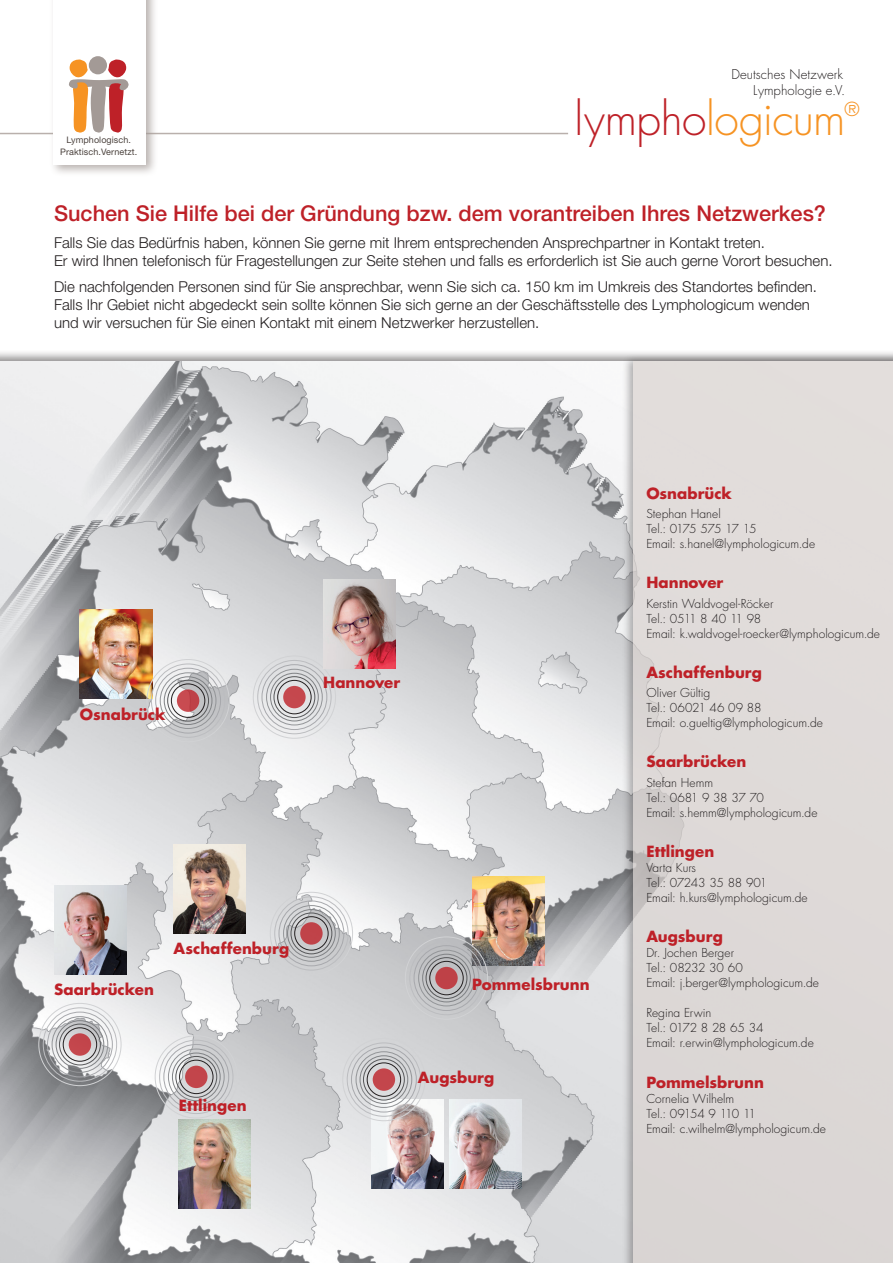
<style>
.page{position:relative;width:893px;height:1263px;background:#fff}
.page>*{position:absolute;margin:0;border:0;box-sizing:border-box;transform-origin:0 0}
.t1{font:300 44.55px "Futura";letter-spacing:-.01em;color:#f69323}
.t2{font:500 21.75px "Helvetica Neue";color:#be2128}
.t3{font:300 18.9px "Futura";color:#f69323}
.t4{font:300 15px/18px "Helvetica Neue";color:#231f20}
.t5{font:700 15px "Futura";color:#be2128}
.t6{font:300 13.2px "Futura";letter-spacing:.005em;color:#231f20}
.t7{font:300 12px/15px "Futura";color:#231f20}
.t8{font:9px/11.4px "Helvetica Neue";letter-spacing:.01em;color:#4c433e;text-align:center}
.s1{color:#be2128}
</style>
<div class="page">
<img style="left:0;top:361px;width:621px;height:902px">
<hr style="left:0;top:133px;width:568px;height:1px;background:#b9b0ac">
<div style="left:49px;top:0;width:109px;height:176px;background:#a39a96;opacity:.75"></div>
<div style="left:53px;top:0;width:93px;height:164px;background:#fff"></div>
<div style="left:89px;top:56px;width:18px;height:18px;background:#a39a96;border-radius:50%"></div>
<svg style="left:69px;top:59px;width:60px;height:74px"></svg>
<div style="left:621px;top:353px;width:272px;height:910px;background:#231f20;opacity:.5"></div>
<div style="left:634px;top:361px;width:259px;height:902px;background:#dfdad8"></div>
<img style="left:372px;top:1099px;width:72px;height:89px">
<img style="left:449px;top:1099px;width:72px;height:89px">
<img style="left:80px;top:609px;width:72px;height:90px">
<img style="left:179px;top:1120px;width:72px;height:89px">
<div style="left:283px;top:686px;width:23px;height:22px;background:#c5484e;border-radius:50%"></div>
<div style="left:253px;top:656px;width:83px;height:83px;border:1px solid #d1d2d4;border-radius:50%"></div>
<div style="left:257px;top:660px;width:74px;height:74px;border:1px solid #bcbdc0;border-radius:50%"></div>
<div style="left:262px;top:664px;width:65px;height:66px;border:1px solid #a8a9ad;border-radius:50%"></div>
<div style="left:266px;top:669px;width:57px;height:56px;border:1px solid #939598;border-radius:50%"></div>
<div style="left:270px;top:673px;width:49px;height:48px;border:1px solid #808285;border-radius:50%"></div>
<div style="left:274px;top:676px;width:41px;height:42px;border:1px solid #57585a;border-radius:50%"></div>
<div style="left:277px;top:680px;width:34px;height:34px;border:1px solid #231f20;border-radius:50%"></div>
<img style="left:324px;top:579px;width:72px;height:90px">
<img style="left:54px;top:885px;width:72px;height:89px">
<img style="left:173px;top:844px;width:73px;height:89px">
<img style="left:472px;top:876px;width:72px;height:89px">
<div style="left:435px;top:967px;width:23px;height:22px;background:#be4147;border-radius:50%"></div>
<div style="left:405px;top:936px;width:83px;height:83px;border:1px solid #d1d2d4;border-radius:50%"></div>
<div style="left:409px;top:941px;width:75px;height:74px;border:1px solid #bcbdc0;border-radius:50%"></div>
<div style="left:414px;top:945px;width:65px;height:66px;border:1px solid #a8a9ad;border-radius:50%"></div>
<div style="left:418px;top:950px;width:57px;height:56px;border:1px solid #939598;border-radius:50%"></div>
<div style="left:422px;top:954px;width:49px;height:48px;border:1px solid #808285;border-radius:50%"></div>
<div style="left:426px;top:957px;width:41px;height:42px;border:1px solid #57585a;border-radius:50%"></div>
<div style="left:429px;top:961px;width:35px;height:34px;border:1px solid #231f20;border-radius:50%"></div>
<svg style="left:300px;top:922px;width:23px;height:23px"></svg>
<div style="left:270px;top:892px;width:83px;height:83px;border:1px solid #d1d2d4;border-radius:50%"></div>
<div style="left:274px;top:896px;width:74px;height:74px;border:1px solid #bcbdc0;border-radius:50%"></div>
<div style="left:279px;top:901px;width:65px;height:65px;border:1px solid #a8a9ad;border-radius:50%"></div>
<div style="left:283px;top:905px;width:57px;height:57px;border:1px solid #939598;border-radius:50%"></div>
<div style="left:287px;top:909px;width:49px;height:49px;border:1px solid #808285;border-radius:50%"></div>
<div style="left:291px;top:912px;width:41px;height:42px;border:1px solid #57585a;border-radius:50%"></div>
<div style="left:294px;top:916px;width:35px;height:34px;border:1px solid #231f20;border-radius:50%"></div>
<svg style="left:177px;top:689px;width:22px;height:23px"></svg>
<div style="left:147px;top:659px;width:83px;height:83px;border:1px solid #d1d2d4;border-radius:50%"></div>
<div style="left:151px;top:664px;width:74px;height:74px;border:1px solid #bcbdc0;border-radius:50%"></div>
<div style="left:155px;top:668px;width:66px;height:65px;border:1px solid #a8a9ad;border-radius:50%"></div>
<div style="left:160px;top:672px;width:56px;height:57px;border:1px solid #939598;border-radius:50%"></div>
<div style="left:164px;top:676px;width:48px;height:49px;border:1px solid #808285;border-radius:50%"></div>
<div style="left:167px;top:680px;width:42px;height:41px;border:1px solid #57585a;border-radius:50%"></div>
<div style="left:171px;top:683px;width:34px;height:35px;border:1px solid #231f20;border-radius:50%"></div>
<div style="left:69px;top:1033px;width:22px;height:23px;background:#c3464c;border-radius:50%"></div>
<div style="left:38px;top:1003px;width:83px;height:83px;border:1px solid #d1d2d4;border-radius:50%"></div>
<div style="left:43px;top:1007px;width:74px;height:74px;border:1px solid #bcbdc0;border-radius:50%"></div>
<div style="left:47px;top:1012px;width:66px;height:65px;border:1px solid #a8a9ad;border-radius:50%"></div>
<div style="left:52px;top:1016px;width:56px;height:57px;border:1px solid #939598;border-radius:50%"></div>
<div style="left:56px;top:1020px;width:48px;height:49px;border:1px solid #808285;border-radius:50%"></div>
<div style="left:59px;top:1024px;width:42px;height:41px;border:1px solid #57585a;border-radius:50%"></div>
<div style="left:63px;top:1027px;width:34px;height:34px;border:1px solid #231f20;border-radius:50%"></div>
<div style="left:185px;top:1066px;width:22px;height:22px;background:#c2454b;border-radius:50%"></div>
<div style="left:155px;top:1035px;width:83px;height:83px;border:1px solid #d1d2d4;border-radius:50%"></div>
<div style="left:159px;top:1040px;width:74px;height:74px;border:1px solid #bcbdc0;border-radius:50%"></div>
<div style="left:163px;top:1044px;width:66px;height:66px;border:1px solid #a8a9ad;border-radius:50%"></div>
<div style="left:168px;top:1049px;width:57px;height:56px;border:1px solid #939598;border-radius:50%"></div>
<div style="left:172px;top:1053px;width:49px;height:48px;border:1px solid #808285;border-radius:50%"></div>
<div style="left:175px;top:1056px;width:42px;height:42px;border:1px solid #57585a;border-radius:50%"></div>
<div style="left:179px;top:1060px;width:34px;height:34px;border:1px solid #231f20;border-radius:50%"></div>
<div style="left:373px;top:1068px;width:22px;height:23px;background:#c3464c;border-radius:50%"></div>
<div style="left:342px;top:1038px;width:83px;height:83px;border:1px solid #d1d2d4;border-radius:50%"></div>
<div style="left:347px;top:1042px;width:74px;height:75px;border:1px solid #bcbdc0;border-radius:50%"></div>
<div style="left:351px;top:1047px;width:66px;height:65px;border:1px solid #a8a9ad;border-radius:50%"></div>
<div style="left:356px;top:1051px;width:56px;height:57px;border:1px solid #939598;border-radius:50%"></div>
<div style="left:360px;top:1055px;width:48px;height:49px;border:1px solid #808285;border-radius:50%"></div>
<div style="left:363px;top:1059px;width:42px;height:41px;border:1px solid #57585a;border-radius:50%"></div>
<div style="left:367px;top:1062px;width:34px;height:35px;border:1px solid #231f20;border-radius:50%"></div>
<p class="t8" style="left:60px;top:134px;width:78px">Lymphologisch.<br>Praktisch.Vernetzt.</p>
<p class="t6" style="left:731px;top:65px;width:113px">Deutsches Netzwerk</p>
<p class="t6" style="left:753px;top:82px;width:94px">Lymphologie e.V.</p>
<h1 class="t1" style="left:575px;top:90px;width:272px"><span class="s1">lympho</span>logicum</h1>
<h3 class="t3" style="left:844px;top:97px;width:17px">®</h3>
<h2 class="t2" style="left:54px;top:200px;width:774px">Suchen Sie Hilfe bei der Gründung bzw. dem vorantreiben Ihres Netzwerkes?</h2>
<p class="t4" style="left:54px;top:233px;width:780px">Falls Sie das Bedürfnis haben, können Sie gerne mit Ihrem entsprechenden Ansprechpartner in Kontakt treten.<br>Er wird Ihnen telefonisch für Fragestellungen zur Seite stehen und falls es erforderlich ist Sie auch gerne Vorort besuchen.</p>
<p class="t4" style="left:54px;top:277px;width:764px">Die nachfolgenden Personen sind für Sie ansprechbar, wenn Sie sich ca. 150 km im Umkreis des Standortes befinden.<br>Falls Ihr Gebiet nicht abgedeckt sein sollte können Sie sich gerne an der Geschäftsstelle des Lymphologicum wenden und wir versuchen für Sie einen Kontakt mit einem Netzwerker herzustellen.</p>
<p class="t5" style="left:80px;top:704px;width:87px">Osnabrück</p>
<p class="t5" style="left:323px;top:672px;width:79px">Hannover</p>
<p class="t5" style="left:54px;top:979px;width:101px">Saarbrücken</p>
<p class="t5" style="left:173px;top:938px;width:117px">Aschaffenburg</p>
<p class="t5" style="left:179px;top:1095px;width:70px">Ettlingen</p>
<p class="t5" style="left:472px;top:974px;width:119px">Pommelsbrunn</p>
<p class="t5" style="left:418px;top:1066px;width:78px">Augsburg</p>
<p class="t5" style="left:646px;top:483px;width:87px">Osnabrück</p>
<p class="t7" style="left:646px;top:506px;width:170px">Stephan Hanel<br>Tel.: 0175 575 17 15<br>Email: s.hanel@lymphologicum.de</p>
<p class="t5" style="left:646px;top:572px;width:79px">Hannover</p>
<p class="t7" style="left:646px;top:596px;width:235px">Kerstin Waldvogel-Röcker<br>Tel.: 0511 8 40 11 98<br>Email: k.waldvogel-roecker@lymphologicum.de</p>
<p class="t5" style="left:646px;top:662px;width:117px">Aschaffenburg</p>
<p class="t7" style="left:646px;top:685px;width:178px">Oliver Gültig<br>Tel.: 06021 46 09 88<br>Email: o.gueltig@lymphologicum.de</p>
<p class="t5" style="left:646px;top:751px;width:101px">Saarbrücken</p>
<p class="t7" style="left:646px;top:775px;width:173px">Stefan Hemm<br>Tel.: 0681 9 38 37 70<br>Email: s.hemm@lymphologicum.de</p>
<p class="t5" style="left:646px;top:841px;width:70px">Ettlingen</p>
<p class="t7" style="left:646px;top:860px;width:163px">Varta Kurs<br>Tel.: 07243 35 88 901<br>Email: h.kurs@lymphologicum.de</p>
<p class="t5" style="left:646px;top:926px;width:78px">Augsburg</p>
<p class="t7" style="left:646px;top:945px;width:174px">Dr. Jochen Berger<br>Tel.: 08232 30 60<br>Email: j.berger@lymphologicum.de</p>
<p class="t7" style="left:646px;top:1005px;width:169px">Regina Erwin<br>Tel.: 0172 8 28 65 34<br>Email: r.erwin@lymphologicum.de</p>
<p class="t5" style="left:646px;top:1071px;width:119px">Pommelsbrunn</p>
<p class="t7" style="left:646px;top:1091px;width:181px">Cornelia Wilhelm<br>Tel.: 09154 9 110 11<br>Email: c.wilhelm@lymphologicum.de</p>
</div>
